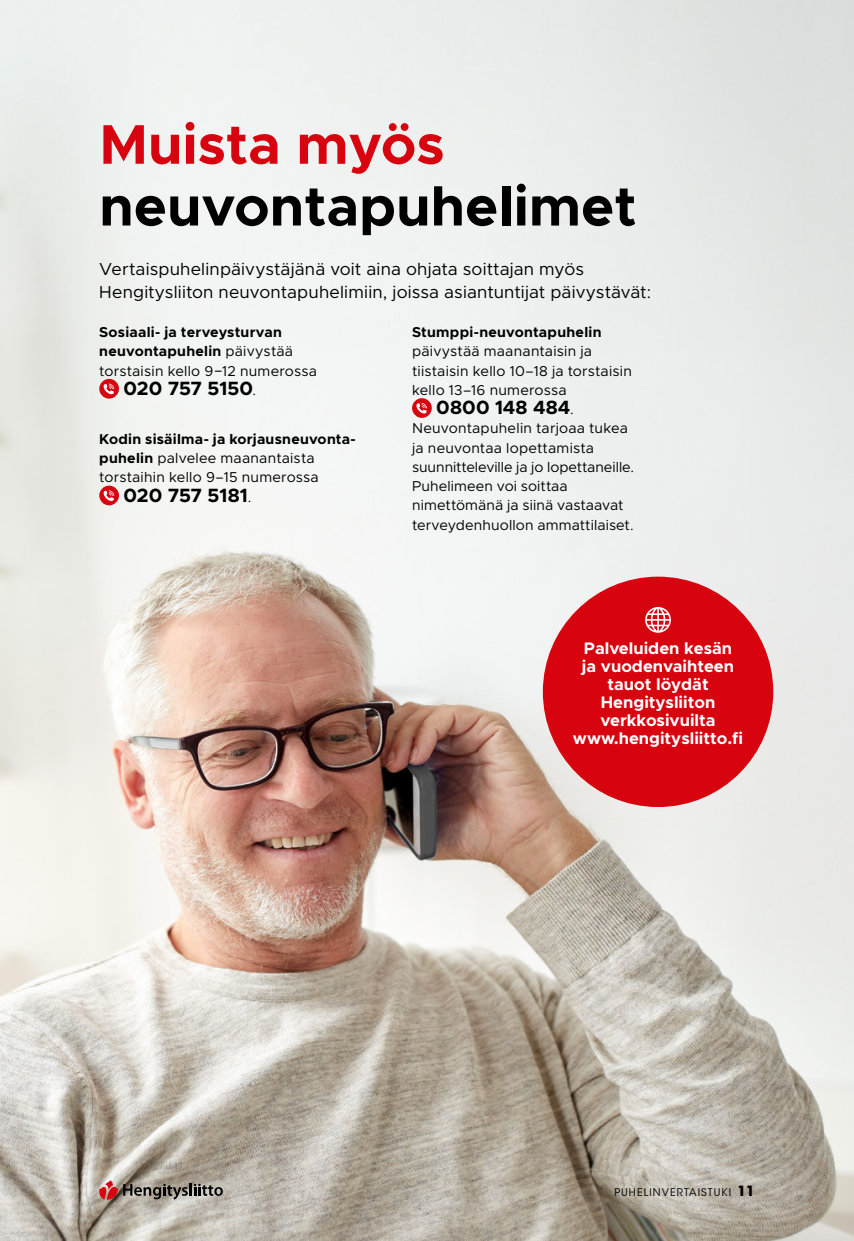
<style>
.page{position:relative;width:854px;height:1241px;background:#fff}
.page>*{position:absolute;margin:0;border:0;box-sizing:border-box;transform-origin:0 0}
.t1{font:700 56px "Metropolis";color:#000}
.t2{font:700 56px "Metropolis";color:#d7030f}
.t3{font:700 19.25px "Metropolis";letter-spacing:.005em;color:#000}
.t4{font:17.32px/23.3px "Metropolis";letter-spacing:.01em;color:#000}
.t5{font:700 16.8px/17.8px "Metropolis";color:#fff;text-align:center}
.t6{font:14.35px/19.2px "Metropolis";letter-spacing:.01em;color:#000}
.t7{font:700 14.35px/19.2px "Metropolis";letter-spacing:.02em;color:#000}
.t8{font:10.5px "ITC Avant Garde Std";letter-spacing:.1em;color:#000}
.s1{font-weight:400}
.s2{font-weight:400;font-size:14.35px}
.s3{font-weight:700}
.s4{font-weight:700;font-size:14px}
</style>
<div class="page">
<img style="left:0;top:0;width:853px;height:1240px">
<div style="left:99px;top:379px;width:20px;height:19px;background:#d7030f;border-radius:50%"></div>
<svg style="left:103px;top:383px;width:11px;height:12px"></svg>
<div style="left:99px;top:485px;width:20px;height:20px;background:#d7030f;border-radius:50%"></div>
<svg style="left:103px;top:490px;width:11px;height:11px"></svg>
<div style="left:412px;top:398px;width:19px;height:20px;background:#d7030f;border-radius:50%"></div>
<svg style="left:416px;top:403px;width:11px;height:11px"></svg>
<div style="left:542px;top:576px;width:231px;height:230px;background:#d7030f;border-radius:50%"></div>
<svg style="left:645px;top:607px;width:25px;height:25px"></svg>
<svg style="left:99px;top:1179px;width:124px;height:20px;background:#8e7972"></svg>
<p class="t2" style="left:99px;top:109px;width:346px">Muista myös</p>
<h1 class="t1" style="left:99px;top:171px;width:538px">neuvontapuhelimet</h1>
<p class="t4" style="left:99px;top:257px;width:553px">Vertaispuhelinpäivystäjänä voit aina ohjata soittajan myös<br>Hengitysliiton neuvontapuhelimiin, joissa asiantuntijat päivystävät:</p>
<p class="t7" style="left:99px;top:322px;width:219px">Sosiaali- ja terveysturvan neuvontapuhelin <span class="s1">päivystää torstaisin kello 9−12 numerossa</span></p>
<p class="t3" style="left:123px;top:376px;width:134px">020 757 5150<span class="s2">.</span></p>
<p class="t6" style="left:99px;top:429px;width:258px"><span class="s3">Kodin sisäilma- ja korjausneuvonta&shy;puhelin</span> palvelee maanantaista torstaihin kello 9–15 numerossa</p>
<p class="t3" style="left:123px;top:482px;width:130px">020 757 5181<span class="s2">.</span></p>
<p class="t7" style="left:412px;top:322px;width:191px">Stumppi-neuvontapuhelin</p>
<p class="t6" style="left:412px;top:342px;width:221px">päivystää maanantaisin ja tiistaisin kello 10–18 ja torstaisin kello 13–16 numerossa</p>
<p class="t3" style="left:436px;top:395px;width:139px">0800 148 484<span class="s2">.</span></p>
<p class="t6" style="left:412px;top:419px;width:223px">Neuvontapuhelin tarjoaa tukea ja neuvontaa lopettamista suunnitteleville ja jo lopettaneille.<br>Puhelimeen voi soittaa nimettömänä ja siinä vastaavat terveydenhuollon ammattilaiset.</p>
<p class="t5" style="left:572px;top:639px;width:172px">Palveluiden kesän<br>ja vuodenvaihteen tauot löydät<br>Hengitysliiton verkkosivuilta www.hengitysliitto.fi</p>
<p class="t8" style="left:614px;top:1185px;width:142px">PUHELINVERTAISTUKI <span class="s4">11</span></p>
</div>
